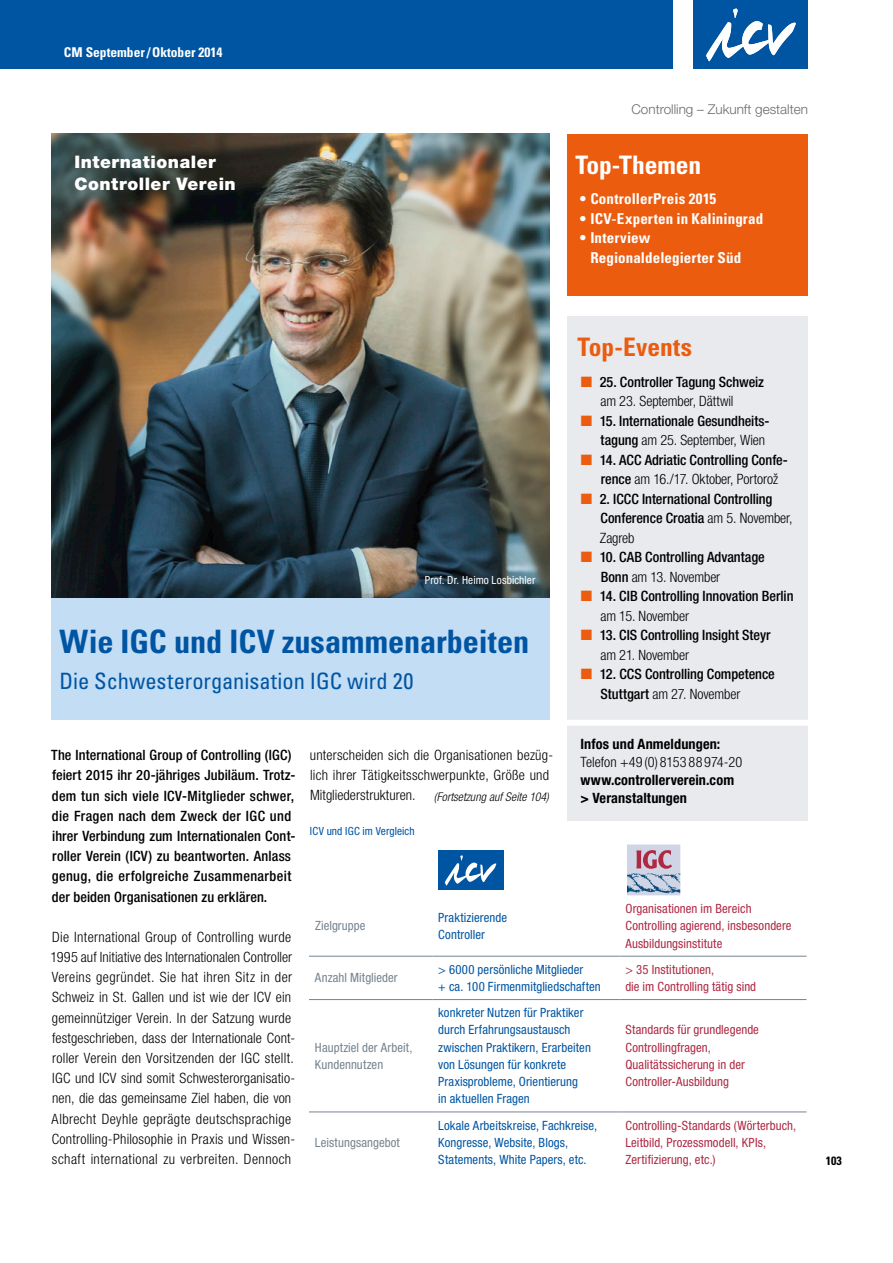
<style>
.page{position:relative;width:893px;height:1263px;background:#fff}
.page>*{position:absolute;margin:0;border:0;box-sizing:border-box;transform-origin:0 0}
.t1{font:700 condensed 32.25px "Univers LT Std";color:#0055a3}
.t2{font:700 condensed 25.5px "Univers LT Std";letter-spacing:-.005em;color:#fff}
.t3{font:700 condensed 25.5px "Univers LT Std";color:#eb5c0f}
.t4{font:condensed 22.5px "Univers LT Std";color:#0055a3}
.t5{font:900 17.25px/22.5px "Helvetica Neue LT Pro";letter-spacing:.03em;color:#fff}
.t6{font:700 condensed 15px/19.5px "Univers LT Std";letter-spacing:.01em;color:#fff}
.t7{font:500 condensed 14.25px/19.5px "Helvetica Neue LT Pro";letter-spacing:.005em;color:#000}
.t8{font:300 condensed 14.25px/20.2px "Helvetica Neue LT Pro";letter-spacing:.015em;color:#000}
.t9{font:700 condensed 14.25px/18px "Helvetica Neue LT Pro";letter-spacing:.01em;color:#000}
.t10{font:300 13.5px "Helvetica Neue LT Pro";color:#696b6b}
.t11{font:700 condensed 13.5px "Univers LT Std";color:#fff}
.t12{font:condensed 12.75px/17.2px "Helvetica Neue LT Pro";letter-spacing:.01em;color:#0055a3}
.t13{font:condensed 12.75px/17.2px "Helvetica Neue LT Pro";letter-spacing:.005em;color:#af2943}
.t14{font:condensed 12.75px/17.2px "Helvetica Neue LT Pro";letter-spacing:.005em;color:#768490}
.t15{font:italic 300 condensed 12px "Helvetica Neue LT Pro";color:#000}
.t16{font:700 condensed 12px "Univers LT Std";color:#000}
.t17{font:condensed 11.25px "Helvetica Neue LT Pro";letter-spacing:.01em;color:#fff}
.t18{font:condensed 11.25px "Helvetica Neue LT Pro";letter-spacing:.01em;color:#0055a3}
.s1{color:#eb5c0f}
.s2{font-weight:300}
</style>
<div class="page">
<img style="left:51px;top:134px;width:499px;height:464px">
<div style="left:0;top:0;width:673px;height:68px;background:#0055a3"></div>
<div style="left:694px;top:0;width:114px;height:68px;background:#0055a3"></div>
<svg style="left:706px;top:8px;width:90px;height:53px"></svg>
<div style="left:567px;top:134px;width:241px;height:162px;background:#eb5c0f"></div>
<div style="left:567px;top:316px;width:241px;height:505px;background:#e9eaee"></div>
<div style="left:51px;top:598px;width:499px;height:122px;background:#c2ddf4"></div>
<div style="left:566px;top:720px;width:244px;height:6px;background:#fff"></div>
<svg style="left:309px;top:955px;width:497px;height:1px"></svg>
<svg style="left:309px;top:1111px;width:497px;height:1px"></svg>
<hr style="left:309px;top:956px;width:123px;height:1px;background:#768490">
<hr style="left:432px;top:956px;width:187px;height:1px;background:#768490">
<hr style="left:619px;top:956px;width:187px;height:1px;background:#768490">
<hr style="left:309px;top:999px;width:123px;height:1px;background:#768490">
<hr style="left:432px;top:999px;width:187px;height:1px;background:#768490">
<hr style="left:619px;top:999px;width:187px;height:1px;background:#768490">
<hr style="left:309px;top:1112px;width:123px;height:1px;background:#768490">
<hr style="left:432px;top:1112px;width:187px;height:1px;background:#768490">
<hr style="left:619px;top:1112px;width:187px;height:1px;background:#768490">
<div style="left:438px;top:850px;width:65px;height:40px;background:#0055a3"></div>
<svg style="left:445px;top:855px;width:52px;height:31px"></svg>
<div style="left:626px;top:844px;width:55px;height:52px;background:#cfd5e4"></div>
<img style="left:628px;top:873px;width:51px;height:21px">
<svg style="left:636px;top:850px;width:36px;height:19px"></svg>
<div style="left:626px;top:844px;width:55px;height:52px;border:1px solid #fff"></div>
<p class="t11" style="left:64px;top:43px;width:160px">CM September/Oktober 2014</p>
<p class="t5" style="left:74px;top:150px;width:163px">Internationaler<br>Controller Verein</p>
<p class="t10" style="left:631px;top:101px;width:178px">Controlling – Zukunft gestalten</p>
<h2 class="t2" style="left:575px;top:150px;width:127px">Top-Themen</h2>
<p class="t6" style="left:580px;top:189px;width:138px">• ControllerPreis 2015</p>
<p class="t6" style="left:580px;top:209px;width:185px">• ICV-Experten in Kaliningrad</p>
<p class="t6" style="left:590px;top:228px;width:152px;text-indent:-10px">• Interview<br>Regionaldelegierter Süd</p>
<h2 class="t3" style="left:578px;top:331px;width:116px">Top-Events</h2>
<p class="t7" style="left:600px;top:372px;width:165px;text-indent:-20px"><span class="s1">■</span> 25. Controller Tagung Schweiz <span class="s2">am 23. September, Dättwil</span></p>
<p class="t7" style="left:601px;top:411px;width:170px;text-indent:-20px"><span class="s1">■</span> 15. Internationale Gesundheits&shy;tagung <span class="s2">am 25. September, Wien</span></p>
<p class="t7" style="left:601px;top:450px;width:189px;text-indent:-20px"><span class="s1">■</span> 14. ACC Adriatic Controlling Confe&shy;rence <span class="s2">am 16./17. Oktober, Portorož</span></p>
<p class="t7" style="left:600px;top:489px;width:194px;text-indent:-19px"><span class="s1">■</span> 2. ICCC International Controlling<br>Conference Croatia <span class="s2">am 5. November,<br>Zagreb</span></p>
<p class="t7" style="left:601px;top:547px;width:166px;text-indent:-20px"><span class="s1">■</span> 10. CAB Controlling Advantage<br>Bonn <span class="s2">am 13. November</span></p>
<p class="t7" style="left:600px;top:586px;width:195px;text-indent:-20px"><span class="s1">■</span> 14. CIB Controlling Innovation Berlin <span class="s2">am 15. November</span></p>
<p class="t7" style="left:600px;top:625px;width:172px;text-indent:-20px"><span class="s1">■</span> 13. CIS Controlling Insight Steyr <span class="s2">am 21. November</span></p>
<p class="t7" style="left:600px;top:664px;width:176px;text-indent:-20px"><span class="s1">■</span> 12. CCS Controlling Competence<br>Stuttgart <span class="s2">am 27. November</span></p>
<p class="t9" style="left:580px;top:734px;width:141px">Infos und Anmeldungen:</p>
<p class="t8" style="left:580px;top:751px;width:163px">Telefon +49 (0) 8153 88 974-20</p>
<p class="t9" style="left:580px;top:770px;width:155px">www.controllerverein.com &gt; Veranstaltungen</p>
<p class="t17" style="left:425px;top:573px;width:112px">Prof. Dr. Heimo Losbichler</p>
<h1 class="t1" style="left:60px;top:622px;width:471px">Wie IGC und ICV zusammenarbeiten</h1>
<h3 class="t4" style="left:60px;top:666px;width:356px">Die Schwesterorganisation IGC wird 20</h3>
<p class="t8" style="left:310px;top:745px;width:245px">unterscheiden sich die Organisationen bezüg&shy;lich ihrer Tätigkeitsschwerpunkte, Größe und<br>Mitgliederstrukturen.</p>
<p class="t7" style="left:51px;top:745px;width:246px;line-height:20.2px">The International Group of Controlling (IGC) feiert 2015 ihr 20-jähriges Jubiläum. Trotz&shy;dem tun sich viele ICV-Mitglieder schwer, die Fragen nach dem Zweck der IGC und ihrer Verbindung zum Internationalen Cont&shy;roller Verein (ICV) zu beantworten. Anlass genug, die erfolgreiche Zusammenarbeit der beiden Organisationen zu erklären.</p>
<p class="t8" style="left:51px;top:927px;width:246px">Die International Group of Controlling wurde 1995 auf Initiative des Internationalen Controller Vereins gegründet. Sie hat ihren Sitz in der Schweiz in St. Gallen und ist wie der ICV ein gemeinnütziger Verein. In der Satzung wurde festgeschrieben, dass der Internationale Cont&shy;roller Verein den Vorsitzenden der IGC stellt.<br>IGC und ICV sind somit Schwesterorganisatio&shy;nen, die das gemeinsame Ziel haben, die von Albrecht Deyhle geprägte deutschsprachige Controlling-Philosophie in Praxis und Wissen&shy;schaft international zu verbreiten. Dennoch</p>
<p class="t15" style="left:434px;top:789px;width:117px">(Fortsetzung auf Seite 104)</p>
<p class="t18" style="left:310px;top:825px;width:106px">ICV und IGC im Vergleich</p>
<p class="t14" style="left:315px;top:917px;width:52px">Zielgruppe</p>
<p class="t12" style="left:438px;top:908px;width:70px">Praktizierende<br>Controller</p>
<p class="t13" style="left:625px;top:900px;width:168px">Organisationen im Bereich<br>Controlling agierend, insbesondere<br>Ausbildungsinstitute</p>
<p class="t14" style="left:315px;top:969px;width:84px">Anzahl Mitglieder</p>
<p class="t12" style="left:438px;top:960px;width:164px">&gt; 6000 persönliche Mitglieder<br>+ ca. 100 Firmenmitgliedschaften</p>
<p class="t13" style="left:625px;top:960px;width:132px">&gt; 35 Institutionen,<br>die im Controlling tätig sind</p>
<p class="t12" style="left:438px;top:1004px;width:154px">konkreter Nutzen für Praktiker durch Erfahrungsaustausch zwischen Praktikern, Erarbeiten von Lösungen für konkrete<br>Praxisprobleme, Orientierung<br>in aktuellen Fragen</p>
<p class="t13" style="left:625px;top:1021px;width:135px">Standards für grundlegende<br>Controllingfragen,<br>Qualitätssicherung in der<br>Controller-Ausbildung</p>
<p class="t14" style="left:315px;top:1038px;width:99px">Hauptziel der Arbeit,<br>Kundennutzen</p>
<p class="t12" style="left:438px;top:1116px;width:160px">Lokale Arbeitskreise, Fachkreise,<br>Kongresse, Website, Blogs,<br>Statements, White Papers, etc.</p>
<p class="t13" style="left:625px;top:1116px;width:172px">Controlling-Standards (Wörterbuch,<br>Leitbild, Prozessmodell, KPIs,<br>Zertifizierung, etc.)</p>
<p class="t14" style="left:315px;top:1133px;width:86px">Leistungsangebot</p>
<p class="t16" style="left:826px;top:1154px;width:17px">103</p>
</div>
